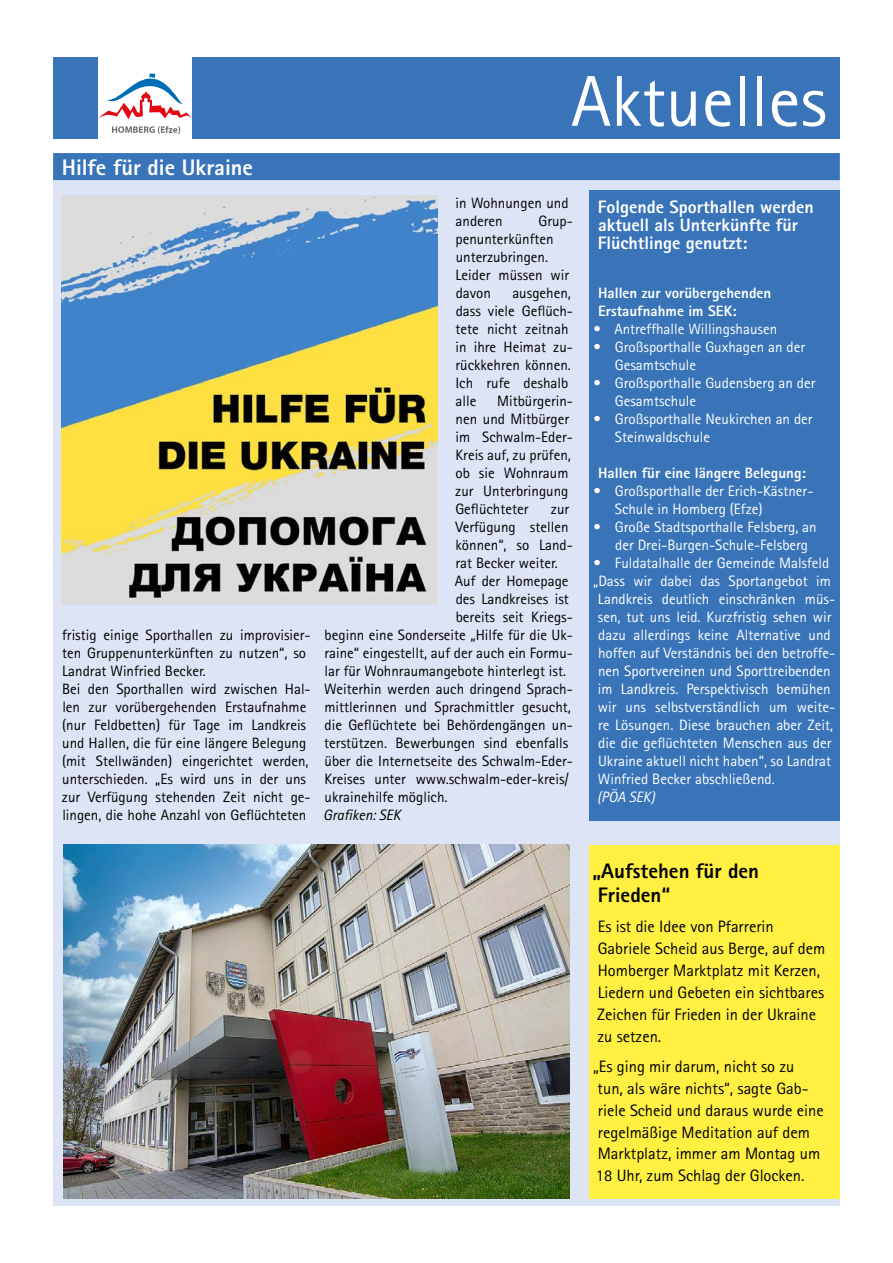
<style>
.page{position:relative;width:893px;height:1263px;background:#fff}
.page>*{position:absolute;margin:0;border:0;box-sizing:border-box;transform-origin:0 0}
.t1{font:72px "Rotis Sans Serif";color:#fff}
.t2{font:800 22.5px "Rotis Sans Serif";color:#fff}
.t3{font:800 21px/23.4px "Rotis Sans Serif";color:#000}
.t4{font:800 18px/18px "Rotis Sans Serif";color:#fff}
.t5{font:16.5px/21.9px "Rotis Sans Serif";color:#000}
.t6{font:15px/18px "Rotis Sans Serif";color:#000}
.t7{font:15px/18px "Rotis Sans Serif";color:#fff}
.t8{font:800 15px/18px "Rotis Sans Serif";color:#fff}
.t9{font:italic 15px "Rotis Sans Serif";color:#000}
.t10{font:italic 15px "Rotis Sans Serif";color:#fff}
</style>
<div class="page">
<div style="left:53px;top:57px;width:787px;height:82px;background:#3974b9"></div>
<div style="left:53px;top:153px;width:787px;height:50px;background:#dce4f5"></div>
<div style="left:53px;top:153px;width:787px;height:27px;background:#3974b9"></div>
<div style="left:53px;top:190px;width:787px;height:1015px;background:#dce4f5"></div>
<img style="left:62px;top:196px;width:376px;height:408px">
<img style="left:64px;top:845px;width:505px;height:353px">
<div style="left:589px;top:190px;width:251px;height:630px;background:#3974b9"></div>
<div style="left:589px;top:845px;width:251px;height:353px;background:#fff042"></div>
<div style="left:98px;top:57px;width:94px;height:94px;background:#fff"></div>
<svg style="left:112px;top:126px;width:68px;height:8px"></svg>
<svg style="left:98px;top:74px;width:94px;height:45px"></svg>
<h2 class="t2" style="left:62px;top:153px;width:193px">Hilfe für die Ukraine</h2>
<p class="t6" style="left:62px;top:626px;width:250px">fristig einige Sporthallen zu improvisier&shy;ten Gruppenunterkünften zu nutzen“, so Landrat Winfried Becker.<br>Bei den Sporthallen wird zwischen Hal&shy;len zur vorübergehenden Erstaufnahme (nur Feldbetten) für Tage im Landkreis und Hallen, die für eine längere Belegung (mit Stellwänden) eingerichtet werden, unterschieden. „Es wird uns in der uns zur Verfügung stehenden Zeit nicht ge&shy;lingen, die hohe Anzahl von Geflüchteten</p>
<h1 class="t1" style="left:571px;top:59px;width:257px">Aktuelles</h1>
<p class="t6" style="left:455px;top:194px;width:115px">in Wohnungen und anderen</p>
<p class="t6" style="left:455px;top:212px;width:119px;text-indent:83px">Grup&shy;penunterkünften unterzubringen.<br>Leider müssen wir davon</p>
<p class="t6" style="left:455px;top:284px;width:119px;text-indent:57px">ausgehen, dass viele Geflüch&shy;tete nicht zeitnah in ihre Heimat zu&shy;rückkehren können.<br>Ich rufe deshalb alle</p>
<p class="t6" style="left:455px;top:392px;width:119px;text-indent:42px">Mitbürgerin&shy;nen und Mitbürger im Schwalm-Eder-<br>Kreis auf, zu prüfen, ob sie Wohnraum zur Unterbringung<br>Geflüchteter</p>
<p class="t6" style="left:551px;top:500px;width:20px">zur</p>
<p class="t6" style="left:456px;top:518px;width:114px">Verfügung stellen</p>
<p class="t6" style="left:456px;top:536px;width:119px">können“, so Land-</p>
<p class="t6" style="left:456px;top:554px;width:104px">rat Becker weiter.</p>
<p class="t6" style="left:455px;top:572px;width:115px">Auf der Homepage</p>
<p class="t6" style="left:456px;top:590px;width:115px">des Landkreises ist</p>
<p class="t6" style="left:456px;top:608px;width:119px">bereits seit Kriegs-</p>
<p class="t6" style="left:325px;top:626px;width:250px">beginn eine Sonderseite „Hilfe für die Uk-</p>
<p class="t6" style="left:324px;top:644px;width:250px">raine“ eingestellt, auf der auch ein Formu-</p>
<p class="t6" style="left:325px;top:662px;width:243px">lar für Wohnraumangebote hinterlegt ist.</p>
<p class="t6" style="left:324px;top:680px;width:250px">Weiterhin werden auch dringend Sprach-</p>
<p class="t6" style="left:324px;top:698px;width:248px">mittlerinnen und Sprachmittler gesucht,</p>
<p class="t6" style="left:325px;top:716px;width:250px">die Geflüchtete bei Behördengängen un-</p>
<p class="t6" style="left:324px;top:734px;width:246px">terstützen. Bewerbungen sind ebenfalls</p>
<p class="t6" style="left:324px;top:752px;width:250px">über die Internetseite des Schwalm-Eder-</p>
<p class="t6" style="left:324px;top:770px;width:246px">Kreises unter www.schwalm-eder-kreis/</p>
<p class="t6" style="left:324px;top:788px;width:125px">ukrainehilfe möglich.</p>
<p class="t9" style="left:323px;top:806px;width:79px">Grafiken: SEK</p>
<p class="t4" style="left:598px;top:197px;width:217px">Folgende Sporthallen werden aktuell als Unterkünfte für<br>Flüchtlinge genutzt:</p>
<p class="t8" style="left:598px;top:284px;width:175px">Hallen zur vorübergehenden<br>Erstaufnahme im SEK:</p>
<p class="t7" style="left:593px;top:320px;width:185px">• Antreffhalle Willingshausen</p>
<p class="t7" style="left:615px;top:338px;width:192px;text-indent:-21px">• Großsporthalle Guxhagen an der<br>Gesamtschule</p>
<p class="t7" style="left:615px;top:374px;width:202px;text-indent:-21px">• Großsporthalle Gudensberg an der<br>Gesamtschule</p>
<p class="t7" style="left:615px;top:410px;width:199px;text-indent:-21px">• Großsporthalle Neukirchen an der<br>Steinwaldschule</p>
<p class="t8" style="left:598px;top:464px;width:209px">Hallen für eine längere Belegung:</p>
<p class="t7" style="left:615px;top:482px;width:200px;text-indent:-21px">• Großsporthalle der Erich-Kästner-<br>Schule in Homberg (Efze)</p>
<p class="t7" style="left:615px;top:518px;width:203px;text-indent:-22px">• Große Stadtsporthalle Felsberg, an der Drei-Burgen-Schule-Felsberg</p>
<p class="t7" style="left:593px;top:554px;width:237px">• Fuldatalhalle der Gemeinde Malsfeld</p>
<p class="t7" style="left:593px;top:572px;width:239px">„Dass wir dabei das Sportangebot im</p>
<p class="t7" style="left:598px;top:590px;width:239px">Landkreis deutlich einschränken müs-</p>
<p class="t7" style="left:598px;top:608px;width:235px">sen, tut uns leid. Kurzfristig sehen wir</p>
<p class="t7" style="left:598px;top:626px;width:234px">dazu allerdings keine Alternative und</p>
<p class="t7" style="left:598px;top:644px;width:239px">hoffen auf Verständnis bei den betroffe-</p>
<p class="t7" style="left:598px;top:662px;width:234px">nen Sportvereinen und Sporttreibenden</p>
<p class="t7" style="left:598px;top:680px;width:234px">im Landkreis. Perspektivisch bemühen</p>
<p class="t7" style="left:598px;top:698px;width:239px">wir uns selbstverständlich um weite-</p>
<p class="t7" style="left:598px;top:716px;width:237px">re Lösungen. Diese brauchen aber Zeit,</p>
<p class="t7" style="left:598px;top:734px;width:235px">die die geflüchteten Menschen aus der</p>
<p class="t7" style="left:598px;top:752px;width:235px">Ukraine aktuell nicht haben“, so Landrat</p>
<p class="t7" style="left:598px;top:770px;width:178px">Winfried Becker abschließend.</p>
<p class="t10" style="left:597px;top:788px;width:59px">(PÖA SEK)</p>
<h3 class="t3" style="left:592px;top:859px;width:168px">„Aufstehen für den<br>Frieden“</h3>
<p class="t5" style="left:597px;top:915px;width:230px">Es ist die Idee von Pfarrerin<br>Gabriele Scheid aus Berge, auf dem<br>Homberger Marktplatz mit Kerzen,<br>Liedern und Gebeten ein sichtbares<br>Zeichen für Frieden in der Ukraine zu setzen.</p>
<p class="t5" style="left:593px;top:1055px;width:232px">„Es ging mir darum, nicht so zu tun, als wäre nichts“, sagte Gab&shy;riele Scheid und daraus wurde eine regelmäßige Meditation auf dem<br>Marktplatz, immer am Montag um<br>18 Uhr, zum Schlag der Glocken.</p>
</div>
